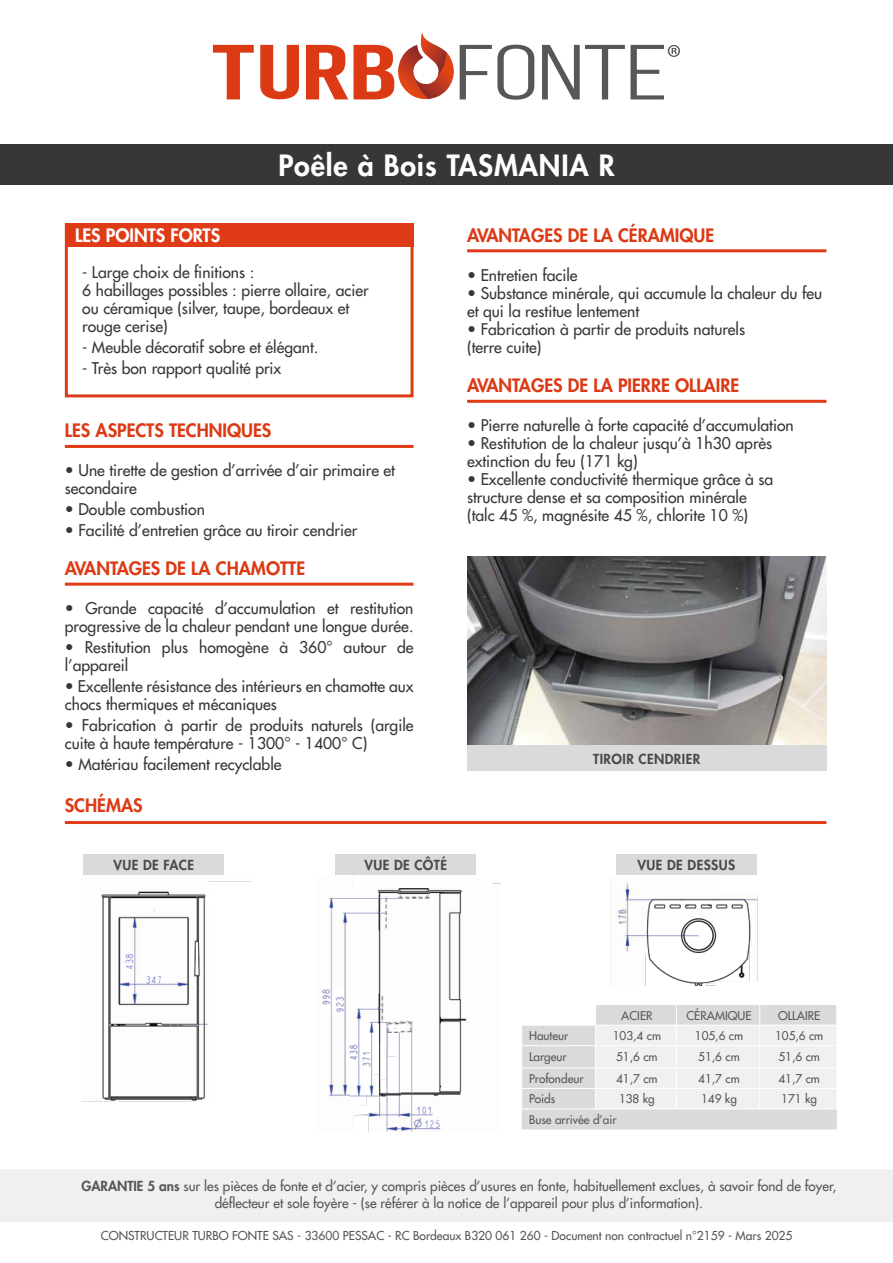
<style>
.page{position:relative;width:893px;height:1263px;background:#fff}
.page>*{position:absolute;margin:0;border:0;box-sizing:border-box;transform-origin:0 0}
.t1{font:800 28.5px "Futura LT";letter-spacing:.03em;color:#fff}
.t2{font:800 18px "Futura LT";color:#dc3a15}
.t3{font:800 18px "Futura LT";color:#fff}
.t4{font:15.75px/18px "Futura LT";color:#383737}
.t5{font:13.5px/16.2px "Futura LT";color:#575656;text-align:center}
.t6{font:800 13.5px "Futura LT";letter-spacing:.03em;color:#4a4a49}
.t7{font:12px "Futura LT";color:#575656}
.t8{font:11.7px "Futura LT";color:#575756}
.s1{font-weight:800}
</style>
<div class="page">
<div style="left:65px;top:223px;width:349px;height:174px;border:3px solid #dd3c17"></div>
<svg style="left:460px;top:45px;width:74px;height:55px"></svg>
<svg style="left:213px;top:45px;width:41px;height:54px"></svg>
<svg style="left:260px;top:45px;width:39px;height:54px"></svg>
<svg style="left:306px;top:45px;width:42px;height:54px"></svg>
<svg style="left:542px;top:45px;width:138px;height:54px"></svg>
<svg style="left:354px;top:33px;width:100px;height:67px"></svg>
<hr style="left:65px;top:821px;width:761px;height:3px;background:#df3b16">
<div style="left:0;top:145px;width:893px;height:40px;background:#383737"></div>
<div style="left:84px;top:854px;width:140px;height:21px;background:#dadada"></div>
<div style="left:336px;top:854px;width:140px;height:21px;background:#dadada"></div>
<div style="left:616px;top:854px;width:140px;height:21px;background:#dadada"></div>
<hr style="left:65px;top:583px;width:349px;height:3px;background:#df3b16">
<div style="left:65px;top:223px;width:349px;height:24px;background:#df3b16"></div>
<hr style="left:467px;top:400px;width:359px;height:3px;background:#df3b16">
<hr style="left:467px;top:249px;width:359px;height:3px;background:#df3b16">
<hr style="left:65px;top:445px;width:349px;height:3px;background:#df3b16">
<img style="left:82px;top:881px;width:170px;height:221px">
<img style="left:322px;top:883px;width:178px;height:249px">
<img style="left:610px;top:877px;width:148px;height:108px">
<img style="left:467px;top:556px;width:359px;height:190px">
<div style="left:467px;top:746px;width:359px;height:25px;background:#dadada"></div>
<div style="left:0;top:1169px;width:893px;height:53px;background:#f0f0f0"></div>
<svg style="left:521px;top:1005px;width:316px;height:124px"></svg>
<hr style="left:521px;top:1088px;width:75px;height:1px;background:#fff">
<hr style="left:596px;top:1088px;width:80px;height:1px;background:#fff">
<hr style="left:676px;top:1088px;width:84px;height:1px;background:#fff">
<hr style="left:760px;top:1088px;width:77px;height:1px;background:#fff">
<h1 class="t1" style="left:278px;top:147px;width:338px">Poêle à Bois TASMANIA R</h1>
<p class="t3" style="left:75px;top:223px;width:146px">LES POINTS FORTS</p>
<p class="t4" style="left:82px;top:263px;width:288px">- Large choix de finitions :<br>6 habillages possibles : pierre ollaire, acier ou céramique (silver, taupe, bordeaux et rouge cerise)</p>
<p class="t4" style="left:82px;top:338px;width:238px">- Meuble décoratif sobre et élégant.</p>
<p class="t4" style="left:82px;top:359px;width:201px">- Très bon rapport qualité prix</p>
<p class="t2" style="left:65px;top:418px;width:208px">LES ASPECTS TECHNIQUES</p>
<p class="t4" style="left:65px;top:461px;width:332px">• Une tirette de gestion d’arrivée d’air primaire et secondaire</p>
<p class="t4" style="left:65px;top:500px;width:142px">• Double combustion</p>
<p class="t4" style="left:65px;top:521px;width:294px">• Facilité d’entretien grâce au tiroir cendrier</p>
<p class="t2" style="left:65px;top:556px;width:242px">AVANTAGES DE LA CHAMOTTE</p>
<p class="t4" style="left:65px;top:599px;width:350px">• Grande capacité d’accumulation et restitution progressive de la chaleur pendant une longue durée.</p>
<p class="t4" style="left:65px;top:638px;width:350px">• Restitution plus homogène à 360° autour de l’appareil</p>
<p class="t4" style="left:65px;top:677px;width:350px">• Excellente résistance des intérieurs en chamotte aux chocs thermiques et mécaniques</p>
<p class="t4" style="left:65px;top:716px;width:350px">• Fabrication à partir de produits naturels (argile cuite à haute température - 1300° - 1400° C)</p>
<p class="t4" style="left:65px;top:755px;width:218px">• Matériau facilement recyclable</p>
<p class="t2" style="left:65px;top:794px;width:79px">SCHÉMAS</p>
<p class="t2" style="left:467px;top:223px;width:249px">AVANTAGES DE LA CÉRAMIQUE</p>
<p class="t4" style="left:467px;top:266px;width:112px">• Entretien facile</p>
<p class="t4" style="left:467px;top:284px;width:357px">• Substance minérale, qui accumule la chaleur du feu et qui la restitue lentement</p>
<p class="t4" style="left:467px;top:320px;width:280px">• Fabrication à partir de produits naturels (terre cuite)</p>
<p class="t2" style="left:467px;top:373px;width:274px">AVANTAGES DE LA PIERRE OLLAIRE</p>
<p class="t4" style="left:467px;top:416px;width:328px">• Pierre naturelle à forte capacité d’accumulation</p>
<p class="t4" style="left:467px;top:434px;width:307px">• Restitution de la chaleur jusqu’à 1h30 après extinction du feu (171 kg)</p>
<p class="t4" style="left:467px;top:470px;width:308px">• Excellente conductivité thermique grâce à sa structure dense et sa composition minérale (talc 45 %, magnésite 45 %, chlorite 10 %)</p>
<p class="t6" style="left:593px;top:750px;width:108px">TIROIR CENDRIER</p>
<p class="t6" style="left:114px;top:856px;width:82px">VUE DE FACE</p>
<p class="t6" style="left:364px;top:856px;width:84px">VUE DE CÔTÉ</p>
<p class="t6" style="left:637px;top:856px;width:99px">VUE DE DESSUS</p>
<p class="t8" style="left:621px;top:1008px;width:33px">ACIER</p>
<p class="t8" style="left:686px;top:1008px;width:67px">CÉRAMIQUE</p>
<p class="t8" style="left:778px;top:1008px;width:44px">OLLAIRE</p>
<p class="t8" style="left:529px;top:1028px;width:41px">Hauteur</p>
<p class="t8" style="left:613px;top:1028px;width:50px">103,4 cm</p>
<p class="t8" style="left:695px;top:1028px;width:50px">105,6 cm</p>
<p class="t8" style="left:775px;top:1028px;width:50px">105,6 cm</p>
<p class="t8" style="left:529px;top:1049px;width:39px">Largeur</p>
<p class="t8" style="left:616px;top:1049px;width:43px">51,6 cm</p>
<p class="t8" style="left:698px;top:1049px;width:43px">51,6 cm</p>
<p class="t8" style="left:778px;top:1049px;width:43px">51,6 cm</p>
<p class="t8" style="left:529px;top:1071px;width:56px">Profondeur</p>
<p class="t8" style="left:616px;top:1071px;width:43px">41,7 cm</p>
<p class="t8" style="left:698px;top:1071px;width:43px">41,7 cm</p>
<p class="t8" style="left:778px;top:1071px;width:43px">41,7 cm</p>
<p class="t8" style="left:529px;top:1091px;width:28px">Poids</p>
<p class="t8" style="left:619px;top:1091px;width:37px">138 kg</p>
<p class="t8" style="left:701px;top:1091px;width:37px">149 kg</p>
<p class="t8" style="left:781px;top:1091px;width:37px">171 kg</p>
<p class="t8" style="left:529px;top:1112px;width:89px">Buse arrivée d’air</p>
<p class="t5" style="left:81px;top:1178px;width:756px"><span class="s1">GARANTIE 5 ans</span> sur les pièces de fonte et d’acier, y compris pièces d’usures en fonte, habituellement exclues, à savoir fond de foyer, déflecteur et sole foyère - (se référer à la notice de l’appareil pour plus d’information).</p>
<p class="t7" style="left:101px;top:1228px;width:693px">CONSTRUCTEUR TURBO FONTE SAS - 33600 PESSAC - RC Bordeaux B320 061 260 - Document non contractuel n°2159 - Mars 2025</p>
</div>
